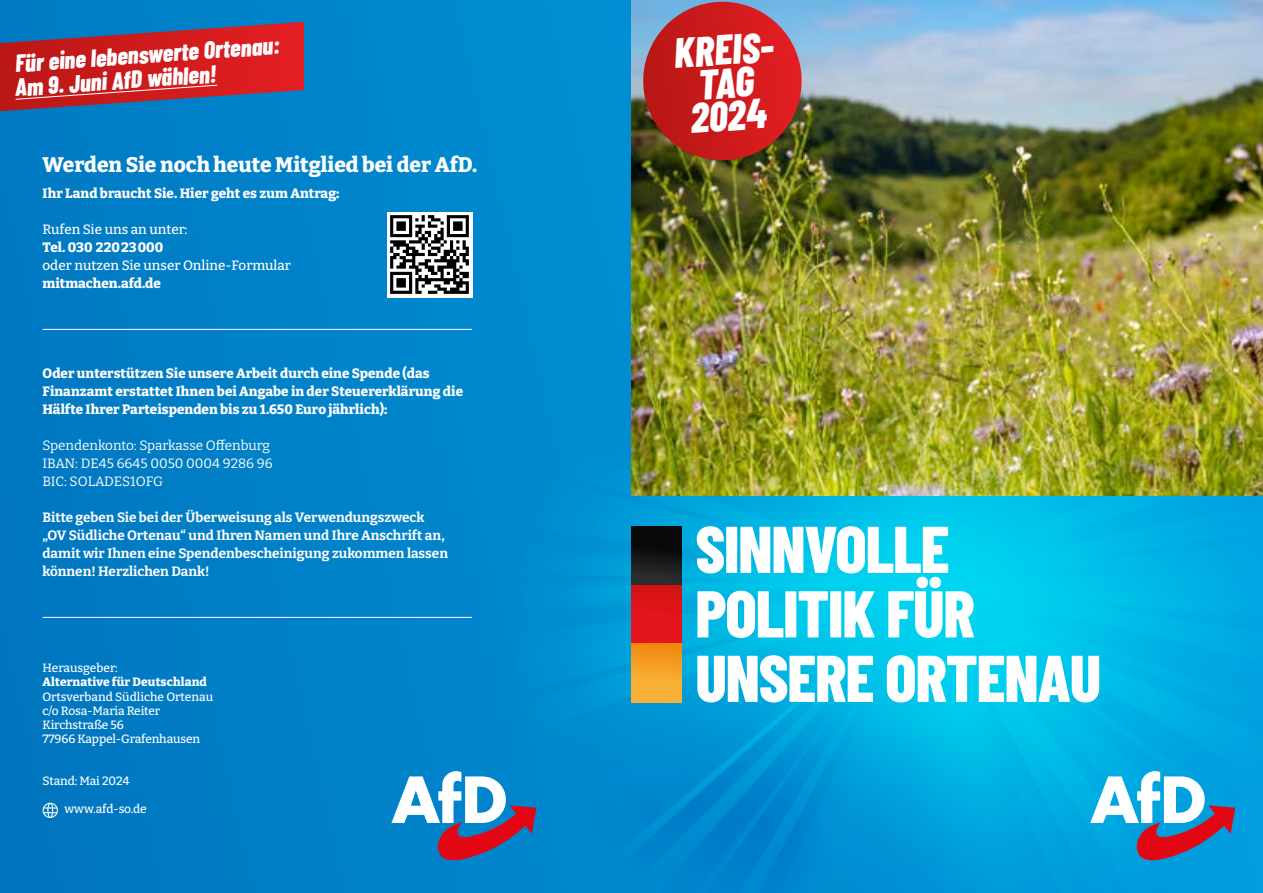
<style>
.page{position:relative;width:1263px;height:893px;background:#0080c8}
.page>*{position:absolute;margin:0;border:0;box-sizing:border-box;transform-origin:0 0}
.t1{font:800 66px/64.5px "Barlow Condensed";letter-spacing:-.02em;color:#fff}
.t2{font:italic 800 42px/33px "Barlow Condensed";color:#fff}
.t3{font:italic 800 24.6px/24px "Barlow Condensed";color:#fff}
.t4{font:800 21px "Bitter";color:#fff}
.t5{font:800 13.5px/18px "Bitter";letter-spacing:.005em;color:#fff}
.t6{font:700 13.5px/18px "Bitter";color:#fff}
.t7{font:13.5px/18px "Bitter";color:#fff}
.t8{font:500 13.5px "Bitter";color:#fff}
.t9{font:500 12px/14.1px "Bitter";letter-spacing:-.01em;color:#fff}
.t10{font:800 12px "Bitter";letter-spacing:.01em;color:#fff}
</style>
<div class="page">
<img style="left:631px;top:0;width:632px;height:286px">
<img style="left:521px;top:286px;width:742px;height:607px">
<svg style="left:1090px;top:771px;width:145px;height:90px;background:#659ec4"></svg>
<svg style="left:391px;top:771px;width:145px;height:90px"></svg>
<hr style="left:43px;top:329px;width:429px;height:1px;background:#fff">
<hr style="left:43px;top:617px;width:429px;height:1px;background:#fff">
<div style="left:387px;top:212px;width:85px;height:85px;background:#fff"></div>
<svg style="left:390px;top:215px;width:79px;height:79px"></svg>
<div style="left:631px;top:527px;width:50px;height:58px;background:linear-gradient(to bottom,#000,#2c2d2e)"></div>
<div style="left:631px;top:585px;width:50px;height:59px;background:linear-gradient(to right,#e0141a,#de1419)"></div>
<div style="left:631px;top:644px;width:50px;height:58px;background:linear-gradient(to bottom,#f28d13,#fbb83e)"></div>
<svg style="left:638px;top:2px;width:169px;height:164px;background:#ae3736"></svg>
<svg style="left:0;top:22px;width:304px;height:89px"></svg>
<svg style="left:43px;top:803px;width:15px;height:15px"></svg>
<h3 class="t3" style="left:12px;top:51px;width:269px;rotate:-4deg">Für eine lebenswerte Ortenau:<br>Am 9. Juni AfD wählen!</h3>
<h3 class="t4" style="left:43px;top:146px;width:436px">Werden Sie noch heute Mitglied bei der AfD.</h3>
<p class="t5" style="left:43px;top:183px;width:298px">Ihr Land braucht Sie. Hier geht es zum Antrag:</p>
<p class="t8" style="left:43px;top:219px;width:146px">Rufen Sie uns an unter:</p>
<p class="t5" style="left:43px;top:237px;width:122px">Tel. 030 220 23 000</p>
<p class="t8" style="left:43px;top:255px;width:250px">oder nutzen Sie unser Online-Formular</p>
<p class="t5" style="left:43px;top:273px;width:120px">mitmachen.afd.de</p>
<p class="t5" style="left:43px;top:363px;width:422px">Oder unterstützen Sie unsere Arbeit durch eine Spende (das<br>Finanzamt erstattet Ihnen bei Angabe in der Steuererklärung die<br>Hälfte Ihrer Parteispenden bis zu 1.650 Euro jährlich):</p>
<p class="t7" style="left:43px;top:436px;width:232px">Spendenkonto: Sparkasse Offenburg<br>IBAN: DE45 6645 0050 0004 9286 96<br>BIC: SOLADES1OFG</p>
<p class="t6" style="left:43px;top:507px;width:407px">Bitte geben Sie bei der Überweisung als Verwendungszweck „OV Südliche Ortenau“ und Ihren Namen und Ihre Anschrift an, damit wir Ihnen eine Spendenbescheinigung zukommen lassen können! Herzlichen Dank!</p>
<p class="t9" style="left:43px;top:660px;width:77px">Herausgeber:</p>
<p class="t10" style="left:43px;top:672px;width:166px">Alternative für Deutschland</p>
<p class="t9" style="left:43px;top:689px;width:172px">Ortsverband Südliche Ortenau c/o Rosa-Maria Reiter<br>Kirchstraße 56<br>77966 Kappel-Grafenhausen</p>
<p class="t9" style="left:43px;top:773px;width:89px">Stand: Mai 2024</p>
<p class="t9" style="left:64px;top:801px;width:84px">www.afd-so.de</p>
<h2 class="t2" style="left:672px;top:35px;width:109px;rotate:-4deg">KREIS-<br>TAG<br>2024</h2>
<h1 class="t1" style="left:695px;top:514px;width:407px">SINNVOLLE<br>POLITIK FÜR<br>UNSERE ORTENAU</h1>
</div>
